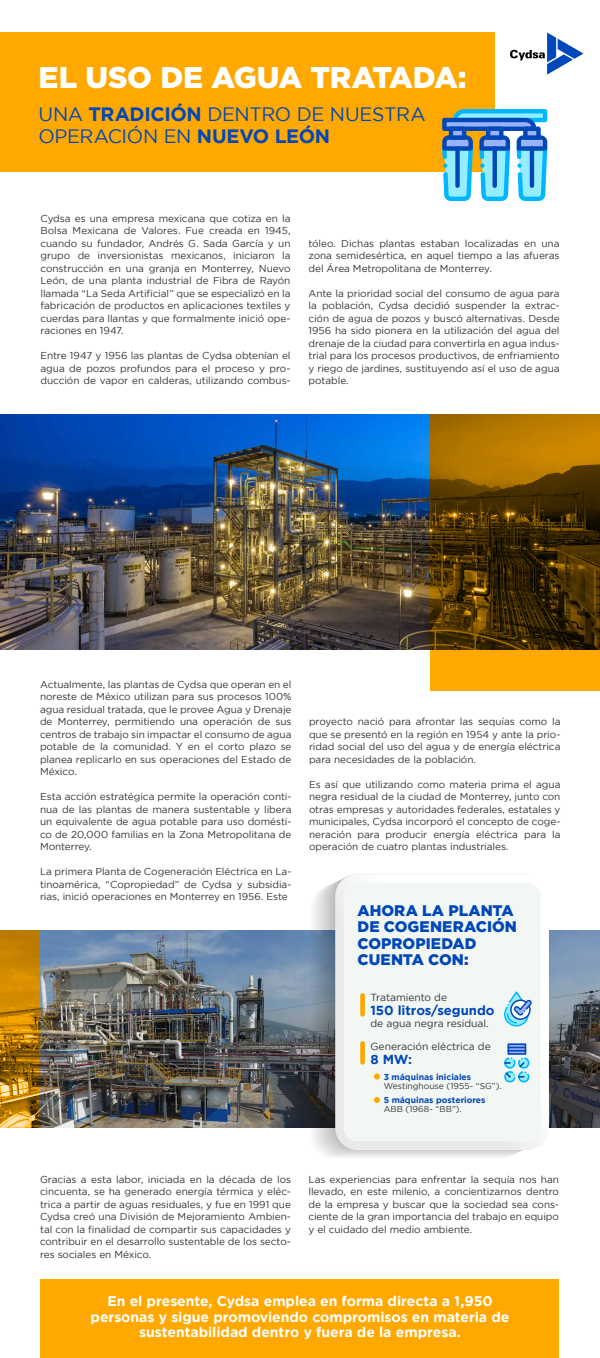
<style>
.page{position:relative;width:600px;height:1358px;background:#fff}
.page>*{position:absolute;margin:0;border:0;box-sizing:border-box;transform-origin:0 0}
.t1{font:900 29.95px "Gotham";letter-spacing:-.015em;color:#fff}
.t2{font:19.35px/22.3px "Gotham";letter-spacing:-.02em;color:#0047b8}
.t3{font:900 15.35px/16.4px "Gotham";color:#0047b8}
.t4{font:700 14px/15.5px "Gotham";letter-spacing:-.005em;color:#fff;text-align:center}
.t5{font:700 13.1px "Gotham";letter-spacing:-.005em;color:#0047b8}
.t6{font:10.3px "Gotham";letter-spacing:-.005em;color:#333}
.t7{font:10px/12.5px "Gotham";letter-spacing:-.005em;color:#333;text-align:justify}
.t8{font:8.6px "Gotham";color:#333}
.t9{font:700 8.6px "Gotham";color:#0047b8}
.s1{font-weight:700}
</style>
<div class="page">
<div style="left:40px;top:1279px;width:520px;height:79px;background:#ffa800"></div>
<div style="left:0;top:32px;width:495px;height:140px;background:#ffa800"></div>
<svg style="left:442px;top:109px;width:105px;height:92px"></svg>
<div style="left:455px;top:146px;width:5px;height:42px;background:#0047b8;border-radius:2px"></div>
<hr style="left:493px;top:146px;width:4px;height:42px;background:#0047b8;border-radius:2px">
<hr style="left:530px;top:146px;width:4px;height:42px;background:#0047b8;border-radius:2px">
<img style="left:0;top:414px;width:430px;height:236px">
<img style="left:549px;top:930px;width:51px;height:198px">
<img style="left:40px;top:930px;width:269px;height:198px">
<svg style="left:0;top:930px;width:40px;height:198px;background:#be820b"></svg>
<svg style="left:510px;top:32px;width:73px;height:43px"></svg>
<svg style="left:430px;top:414px;width:170px;height:277px;background:#7b5200"></svg>
<svg style="left:335px;top:874px;width:214px;height:276px"></svg>
<svg style="left:504px;top:991px;width:28px;height:36px"></svg>
<svg style="left:504px;top:1043px;width:25px;height:40px"></svg>
<svg style="left:360px;top:993px;width:5px;height:24px"></svg>
<svg style="left:360px;top:1041px;width:5px;height:24px"></svg>
<svg style="left:374px;top:1074px;width:6px;height:6px"></svg>
<svg style="left:374px;top:1097px;width:6px;height:6px"></svg>
<h1 class="t1" style="left:38px;top:60px;width:430px">EL USO DE AGUA TRATADA:</h1>
<h2 class="t2" style="left:39px;top:103px;width:389px">UNA <span class="s1">TRADICIÓN</span> DENTRO DE NUESTRA<br>OPERACIÓN EN <span class="s1">NUEVO LEÓN</span></h2>
<p class="t7" style="left:41px;top:212px;width:252px">Cydsa es una empresa mexicana que cotiza en la Bolsa Mexicana de Valores. Fue creada en 1945, cuando su fundador, Andrés G. Sada García y un grupo de inversionistas mexicanos, iniciaron la construcción en una granja en Monterrey, Nuevo León, de una planta industrial de Fibra de Rayón llamada “La Seda Artificial” que se especializó en la fabricación de productos en aplicaciones textiles y cuerdas para llantas y que formalmente inició ope&shy;raciones en 1947.</p>
<p class="t7" style="left:41px;top:349px;width:252px">Entre 1947 y 1956 las plantas de Cydsa obtenían el agua de pozos profundos para el proceso y pro&shy;ducción de vapor en calderas, utilizando combus-</p>
<p class="t7" style="left:308px;top:237px;width:253px">tóleo. Dichas plantas estaban localizadas en una zona semidesértica, en aquel tiempo a las afueras del Área Metropolitana de Monterrey.</p>
<p class="t7" style="left:308px;top:287px;width:253px">Ante la prioridad social del consumo de agua para la población, Cydsa decidió suspender la extrac&shy;ción de agua de pozos y buscó alternativas. Desde 1956 ha sido pionera en la utilización del agua del drenaje de la ciudad para convertirla en agua indus&shy;trial para los procesos productivos, de enfriamiento y riego de jardines, sustituyendo así el uso de agua potable.</p>
<p class="t7" style="left:40px;top:678px;width:253px">Actualmente, las plantas de Cydsa que operan en el noreste de México utilizan para sus procesos 100% agua residual tratada, que le provee Agua y Drenaje de Monterrey, permitiendo una operación de sus centros de trabajo sin impactar el consumo de agua potable de la comunidad. Y en el corto plazo se planea replicarlo en sus operaciones del Estado de México.</p>
<p class="t7" style="left:40px;top:790px;width:253px">Esta acción estratégica permite la operación conti&shy;nua de las plantas de manera sustentable y libera un equivalente de agua potable para uso domésti&shy;co de 20,000 familias en la Zona Metropolitana de Monterrey.</p>
<p class="t7" style="left:40px;top:865px;width:253px">La primera Planta de Cogeneración Eléctrica en La&shy;tinoamérica, “Copropiedad” de Cydsa y subsidia&shy;rias, inició operaciones en Monterrey en 1956. Este</p>
<p class="t7" style="left:309px;top:715px;width:253px">proyecto nació para afrontar las sequías como la que se presentó en la región en 1954 y ante la prio&shy;ridad social del uso del agua y de energía eléctrica para necesidades de la población.</p>
<p class="t7" style="left:309px;top:778px;width:253px">Es así que utilizando como materia prima el agua negra residual de la ciudad de Monterrey, junto con otras empresas y autoridades federales, estatales y municipales, Cydsa incorporó el concepto de coge&shy;neración para producir energía eléctrica para la operación de cuatro plantas industriales.</p>
<h3 class="t3" style="left:358px;top:902px;width:161px">AHORA LA PLANTA<br>DE COGENERACIÓN<br>COPROPIEDAD<br>CUENTA CON:</h3>
<p class="t6" style="left:371px;top:991px;width:78px">Tratamiento de</p>
<h3 class="t5" style="left:371px;top:1002px;width:126px">150 litros/segundo</h3>
<p class="t6" style="left:371px;top:1018px;width:120px">de agua negra residual.</p>
<p class="t6" style="left:371px;top:1040px;width:122px">Generación eléctrica de</p>
<h3 class="t5" style="left:371px;top:1051px;width:43px">8 MW:</h3>
<p class="t9" style="left:384px;top:1072px;width:89px">3 máquinas iniciales</p>
<p class="t8" style="left:384px;top:1081px;width:119px">Westinghouse (1955- “SG”).</p>
<p class="t9" style="left:384px;top:1095px;width:103px">5 máquinas posteriores</p>
<p class="t8" style="left:384px;top:1105px;width:79px">ABB (1968- “BB”).</p>
<p class="t7" style="left:308px;top:1173px;width:252px">Las experiencias para enfrentar la sequía nos han llevado, en este milenio, a concientizarnos dentro de la empresa y buscar que la sociedad sea cons&shy;ciente de la gran importancia del trabajo en equipo y el cuidado del medio ambiente.</p>
<p class="t7" style="left:40px;top:1173px;width:253px">Gracias a esta labor, iniciada en la década de los cincuenta, se ha generado energía térmica y eléc&shy;trica a partir de aguas residuales, y fue en 1991 que Cydsa creó una División de Mejoramiento Ambien&shy;tal con la finalidad de compartir sus capacidades y contribuir en el desarrollo sustentable de los secto&shy;res sociales en México.</p>
<h3 class="t4" style="left:91px;top:1293px;width:420px">En el presente, Cydsa emplea en forma directa a 1,950 personas y sigue promoviendo compromisos en materia de sustentabilidad dentro y fuera de la empresa.</h3>
</div>
